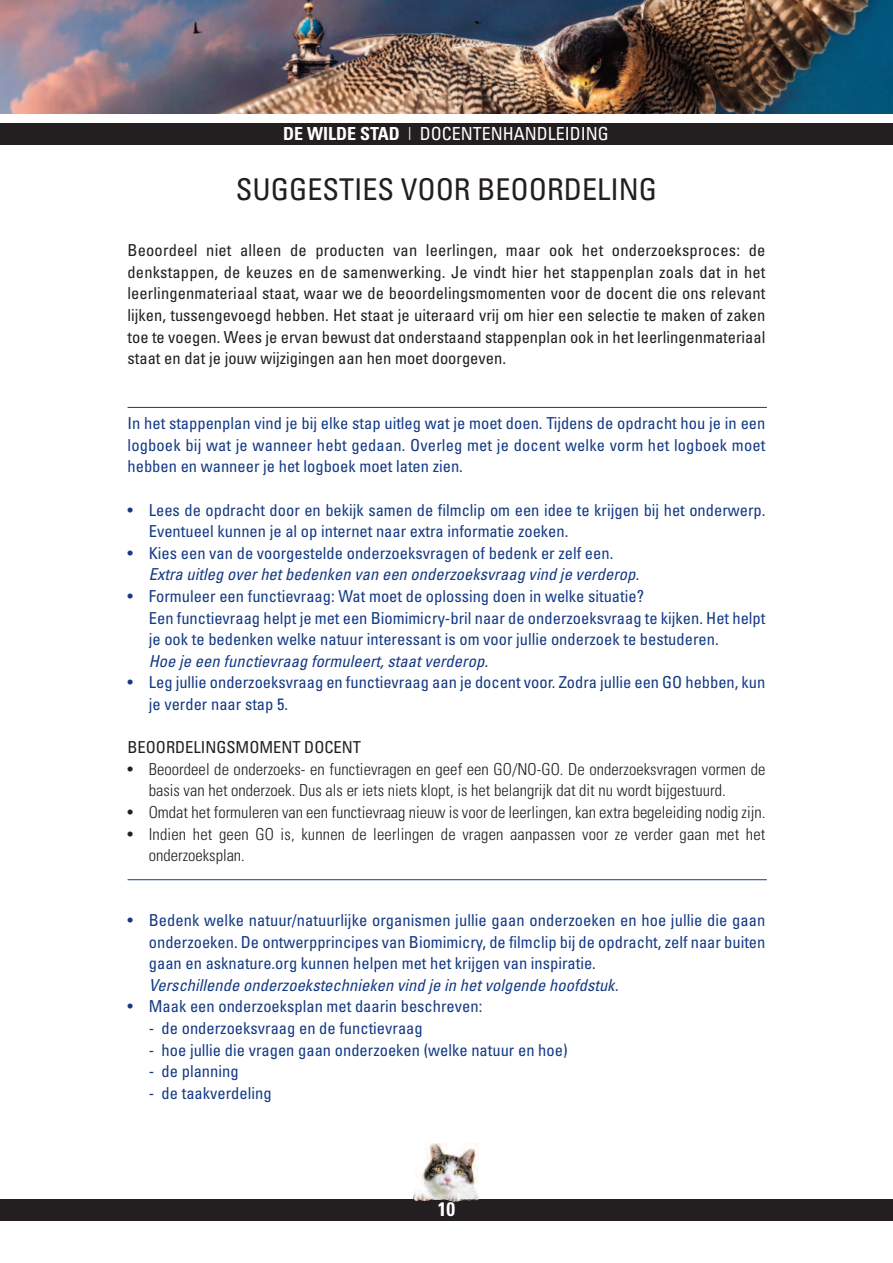
<style>
.page{position:relative;width:893px;height:1263px;background:#fff}
.page>*{position:absolute;margin:0;border:0;box-sizing:border-box;transform-origin:0 0}
.t1{font:condensed 30px "Univers";color:#231f20}
.t2{font:700 condensed 19.5px "Univers";color:#fff}
.t3{font:condensed 18px "Univers";color:#fff}
.t4{font:condensed 16.5px/21.6px "Univers";color:#143a85}
.t5{font:condensed 16.5px/21.6px "Univers";color:#231f20;text-align:justify}
.t6{font:300 condensed 16.5px/21.6px "Univers";color:#231f20}
.t7{font:italic condensed 16.5px "Univers";letter-spacing:.005em;color:#143a85}
.s1{font-weight:700}
.s2{font-weight:300}
.s3{font-weight:400}
</style>
<div class="page">
<div style="left:0;top:1199px;width:893px;height:21px;background:#231f20"></div>
<img style="left:0;top:0;width:893px;height:114px">
<div style="left:0;top:123px;width:893px;height:21px;background:#231f20"></div>
<img style="left:413px;top:1143px;width:65px;height:59px">
<hr style="left:128px;top:407px;width:639px;height:1px;background:#143a85">
<hr style="left:128px;top:879px;width:639px;height:1px;background:#143a85">
<p class="t3" style="left:283px;top:127px;width:327px"><span class="s1">DE WILDE STAD</span> <span class="s2">|</span> DOCENTENHANDLEIDING</p>
<h1 class="t1" style="left:236px;top:179px;width:423px">SUGGESTIES VOOR BEOORDELING</h1>
<p class="t5" style="left:128px;top:241px;width:639px">Beoordeel niet alleen de producten van leerlingen, maar ook het onderzoeksproces: de denkstappen, de keuzes en de samenwerking. Je vindt hier het stappenplan zoals dat in het leerlingenmateriaal staat, waar we de beoordelingsmomenten voor de docent die ons relevant lijken, tussengevoegd hebben. Het staat je uiteraard vrij om hier een selectie te maken of zaken toe te voegen. Wees je ervan bewust dat onderstaand stappenplan ook in het leerlingenmateriaal staat en dat je jouw wijzigingen aan hen moet doorgeven.</p>
<p class="t4" style="left:128px;top:414px;width:639px;text-align:justify">In het stappenplan vind je bij elke stap uitleg wat je moet doen. Tijdens de opdracht hou je in een logboek bij wat je wanneer hebt gedaan. Overleg met je docent welke vorm het logboek moet hebben en wanneer je het logboek moet laten zien.</p>
<p class="t4" style="left:149px;top:500px;width:618px;text-indent:-21px">• Lees de opdracht door en bekijk samen de filmclip om een idee te krijgen bij het onderwerp.<br>Eventueel kunnen je al op internet naar extra informatie zoeken.</p>
<p class="t4" style="left:128px;top:543px;width:487px">• Kies een van de voorgestelde onderzoeksvragen of bedenk er zelf een.</p>
<p class="t7" style="left:149px;top:568px;width:492px">Extra uitleg over het bedenken van een onderzoeksvraag vind je verderop.</p>
<p class="t4" style="left:149px;top:587px;width:618px;text-indent:-21px">• Formuleer een functievraag: Wat moet de oplossing doen in welke situatie?<br>Een functievraag helpt je met een Biomimicry-bril naar de onderzoeksvraag te kijken. Het helpt je ook te bedenken welke natuur interessant is om voor jullie onderzoek te bestuderen.</p>
<p class="t7" style="left:149px;top:655px;width:341px">Hoe je een functievraag formuleert, staat verderop.</p>
<p class="t4" style="left:149px;top:673px;width:618px;text-indent:-21px">• Leg jullie onderzoeksvraag en functievraag aan je docent voor. Zodra jullie een GO hebben, kun je verder naar stap 5.</p>
<p class="t5" style="left:128px;top:738px;width:235px">BEOORDELINGSMOMENT DOCENT</p>
<p class="t6" style="left:149px;top:759px;width:618px;text-indent:-21px"><span class="s3">•</span> Beoordeel de onderzoeks- en functievragen en geef een GO/NO-GO. De onderzoeksvragen vormen de basis van het onderzoek. Dus als er iets niets klopt, is het belangrijk dat dit nu wordt bijgestuurd.</p>
<p class="t6" style="left:128px;top:803px;width:639px"><span class="s3">•</span> Omdat het formuleren van een functievraag nieuw is voor de leerlingen, kan extra begeleiding nodig zijn.</p>
<p class="t6" style="left:149px;top:824px;width:618px;text-indent:-21px"><span class="s3">•</span> Indien het geen GO is, kunnen de leerlingen de vragen aanpassen voor ze verder gaan met het onderzoeksplan.</p>
<p class="t4" style="left:149px;top:911px;width:618px;text-align:justify;text-indent:-21px">• Bedenk welke natuur/natuurlijke organismen jullie gaan onderzoeken en hoe jullie die gaan onderzoeken. De ontwerpprincipes van Biomimicry, de filmclip bij de opdracht, zelf naar buiten gaan en asknature.org kunnen helpen met het krijgen van inspiratie.</p>
<p class="t7" style="left:149px;top:979px;width:471px">Verschillende onderzoekstechnieken vind je in het volgende hoofdstuk.</p>
<p class="t4" style="left:128px;top:997px;width:356px">• Maak een onderzoeksplan met daarin beschreven:</p>
<p class="t4" style="left:149px;top:1019px;width:275px">- de onderzoeksvraag en de functievraag</p>
<p class="t4" style="left:149px;top:1040px;width:420px">- hoe jullie die vragen gaan onderzoeken (welke natuur en hoe)</p>
<p class="t4" style="left:149px;top:1062px;width:91px">- de planning</p>
<p class="t4" style="left:149px;top:1083px;width:124px">- de taakverdeling</p>
<p class="t2" style="left:438px;top:1202px;width:19px">10</p>
</div>
